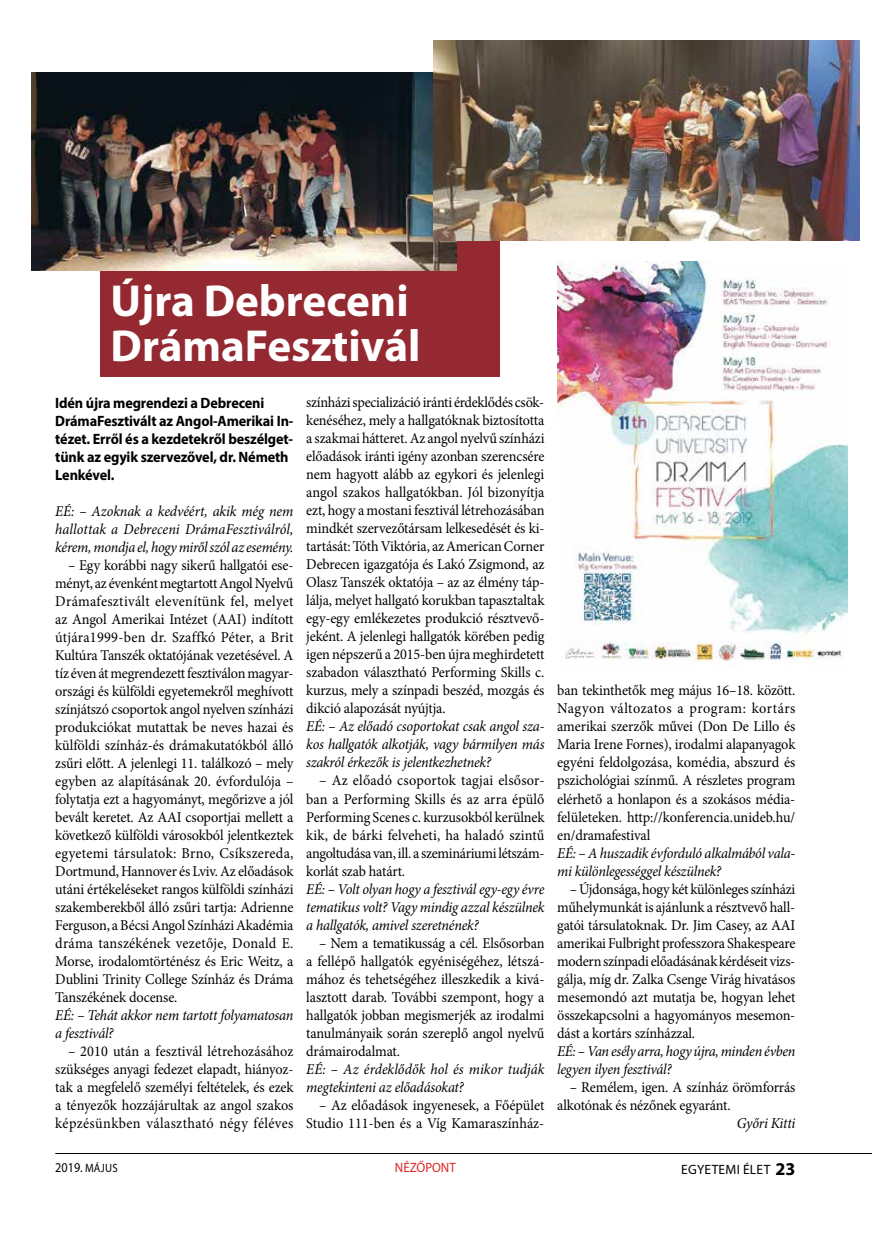
<style>
.page{position:relative;width:872px;height:1234px;background:#fff}
.page>*{position:absolute;margin:0;border:0;box-sizing:border-box;transform-origin:0 0}
.t1{font:700 45px/45px "Myriad Pro";color:#fff}
.t2{font:15px/18px "Minion Pro";letter-spacing:-.01em;color:#000;text-align:justify;scale:.95 1}
.t3{font:italic 15px/18px "Minion Pro";letter-spacing:-.015em;color:#000;scale:.95 1}
.t4{font:700 15px/18px "Myriad Pro";letter-spacing:-.01em;color:#000;scale:.95 1}
.t5{font:13.5px "Myriad Pro";letter-spacing:.02em;color:#000}
.t6{font:13.5px "Myriad Pro";letter-spacing:.02em;color:#000;scale:.9 1}
.t7{font:13.5px "Myriad Pro";color:#df2625;scale:.95 1}
.s1{font-style:italic}
.s2{font-size:12px}
.s3{font-weight:700;font-size:18px}
</style>
<div class="page">
<hr style="left:55px;top:1152px;width:817px;height:1px;background:#000">
<div style="left:100px;top:176px;width:400px;height:200px;background:#942931"></div>
<img style="left:557px;top:261px;width:290px;height:405px">
<img style="left:32px;top:72px;width:425px;height:198px">
<img style="left:434px;top:40px;width:425px;height:200px">
<h1 class="t1" style="left:111px;top:277px;width:311px">Újra Debreceni<br>DrámaFesztivál</h1>
<p class="t4" style="left:55px;top:393px;width:252px">Idén újra megrendezi a Debreceni<br>DrámaFesztivált az Angol-Amerikai In&shy;tézet. Erről és a kezdetekről beszélget&shy;tünk az egyik szervezővel, dr. Németh<br>Lenkével.</p>
<p class="t3" style="left:55px;top:501px;width:252px;text-align:justify">EÉ: – Azoknak a kedvéért, akik még nem hallottak a Debreceni DrámaFesztiválról, kérem, mondja el, hogy miről szól az esemény.</p>
<p class="t2" style="left:55px;top:556px;width:252px;text-indent:13px"><span class="s1">–</span> Egy korábbi nagy sikerű hallgatói ese&shy;ményt, az évenként megtartott Angol Nyelvű Drámafesztivált elevenítünk fel, melyet az Angol Amerikai Intézet (AAI) indított útjára1999-ben dr. Szaffkó Péter, a Brit Kultúra Tanszék oktatójának vezetésével. A tíz éven át megrendezett fesztiválon magyar&shy;országi és külföldi egyetemekről meghívott színjátszó csoportok angol nyelven színházi produkciókat mutattak be neves hazai és külföldi színház-és drámakutatókból álló zsűri előtt. A jelenlegi 11. találkozó – mely egyben az alapításának 20. évfordulója – folytatja ezt a hagyományt, megőrizve a jól bevált keretet. Az AAI csoportjai mellett a következő külföldi városokból jelentkeztek egyetemi társulatok: Brno, Csíkszereda, Dortmund, Hannover és Lviv. Az előadások utáni értékeléseket rangos külföldi színházi szakemberekből álló zsűri tartja: Adrienne Ferguson, a Bécsi Angol Színházi Akadémia dráma tanszékének vezetője, Donald E.<br>Morse, irodalomtörténész és Eric Weitz, a Dublini Trinity College Színház és Dráma Tanszékének docense.</p>
<p class="t3" style="left:55px;top:1005px;width:252px">EÉ: – Tehát akkor nem tartott folyamatosan a fesztivál?</p>
<p class="t2" style="left:55px;top:1042px;width:252px;text-indent:13px"><span class="s1">–</span> 2010 után a fesztivál létrehozásához szükséges anyagi fedezet elapadt, hiányoz&shy;tak a megfelelő személyi feltételek, és ezek a tényezők hozzájárultak az angol szakos képzésünkben választható négy féléves</p>
<p class="t2" style="left:306px;top:393px;width:252px">színházi specializáció iránti érdeklődés csök&shy;kenéséhez, mely a hallgatóknak biztosította a szakmai hátteret. Az angol nyelvű színházi előadások iránti igény azonban szerencsére nem hagyott alább az egykori és jelenlegi angol szakos hallgatókban. Jól bizonyítja ezt, hogy a mostani fesztivál létrehozásában mindkét szervezőtársam lelkesedését és ki&shy;tartását: Tóth Viktória, az American Corner Debrecen igazgatója és Lakó Zsigmond, az Olasz Tanszék oktatója – az az élmény táp&shy;lálja, melyet hallgató korukban tapasztaltak egy-egy emlékezetes produkció résztvevő&shy;jeként. A jelenlegi hallgatók körében pedig igen népszerű a 2015-ben újra meghirdetett szabadon választható Performing Skills c. kurzus, mely a színpadi beszéd, mozgás és dikció alapozását nyújtja.</p>
<p class="t3" style="left:306px;top:717px;width:252px;text-align:justify">EÉ: – Az előadó csoportokat csak angol sza&shy;kos hallgatók alkotják, vagy bármilyen más szakról érkezők is jelentkezhetnek?</p>
<p class="t2" style="left:306px;top:771px;width:252px;text-indent:13px">– Az előadó csoportok tagjai elsősor&shy;ban a Performing Skills és az arra épülő Performing Scenes c. kurzusokból kerülnek kik, de bárki felveheti, ha haladó szintű angoltudása van, ill. a szemináriumi létszám&shy;korlát szab határt.</p>
<p class="t3" style="left:306px;top:879px;width:252px;text-align:justify">EÉ: – Volt olyan hogy a fesztivál egy-egy évre tematikus volt? Vagy mindig azzal készülnek a hallgatók, amivel szeretnének?</p>
<p class="t2" style="left:306px;top:933px;width:252px;text-indent:13px"><span class="s1">–</span> Nem a tematikusság a cél. Elsősorban a fellépő hallgatók egyéniségéhez, létszá&shy;mához és tehetségéhez illeszkedik a kivá&shy;lasztott darab. További szempont, hogy a hallgatók jobban megismerjék az irodalmi tanulmányaik során szereplő angol nyelvű drámairodalmat.</p>
<p class="t3" style="left:306px;top:1059px;width:252px">EÉ: – Az érdeklődők hol és mikor tudják megtekinteni az előadásokat?</p>
<p class="t2" style="left:306px;top:1095px;width:252px;text-align:right"><span class="s1">–</span> Az előadások ingyenesek, a Főépület<br>Studio 111-ben és a Víg Kamaraszínház-</p>
<p class="t2" style="left:557px;top:681px;width:252px">ban tekinthetők meg május 16–18. között.<br>Nagyon változatos a program: kortárs amerikai szerzők művei (Don De Lillo és Maria Irene Fornes), irodalmi alapanyagok egyéni feldolgozása, komédia, abszurd és pszichológiai színmű. A részletes program elérhető a honlapon és a szokásos média&shy;felületeken. http://konferencia.unideb.hu/ en/dramafestival</p>
<p class="t3" style="left:557px;top:843px;width:252px">EÉ: – A huszadik évforduló alkalmából vala&shy;mi különlegességgel készülnek?</p>
<p class="t2" style="left:557px;top:879px;width:252px;text-indent:13px"><span class="s1">–</span> Újdonsága, hogy két különleges színházi műhelymunkát is ajánlunk a résztvevő hall&shy;gatói társulatoknak. Dr. Jim Casey, az AAI amerikai Fulbright professzora Shakespeare modern színpadi előadásának kérdéseit vizs&shy;gálja, míg dr. Zalka Csenge Virág hivatásos mesemondó azt mutatja be, hogyan lehet összekapcsolni a hagyományos mesemon&shy;dást a kortárs színházzal.</p>
<p class="t3" style="left:557px;top:1041px;width:252px">EÉ: – Van esély arra, hogy újra, minden évben legyen ilyen fesztivál?</p>
<p class="t2" style="left:557px;top:1077px;width:252px;text-indent:13px"><span class="s1">–</span> Remélem, igen. A színház örömforrás alkotónak és nézőnek egyaránt.</p>
<p class="t3" style="left:737px;top:1113px;width:63px">Győri Kitti</p>
<p class="t6" style="left:55px;top:1158px;width:71px">2019. <span class="s2">MÁJUS</span></p>
<p class="t7" style="left:395px;top:1158px;width:66px">NÉZŐPONT</p>
<p class="t5" style="left:681px;top:1160px;width:116px">EGYETEMI ÉLET <span class="s3">23</span></p>
</div>
